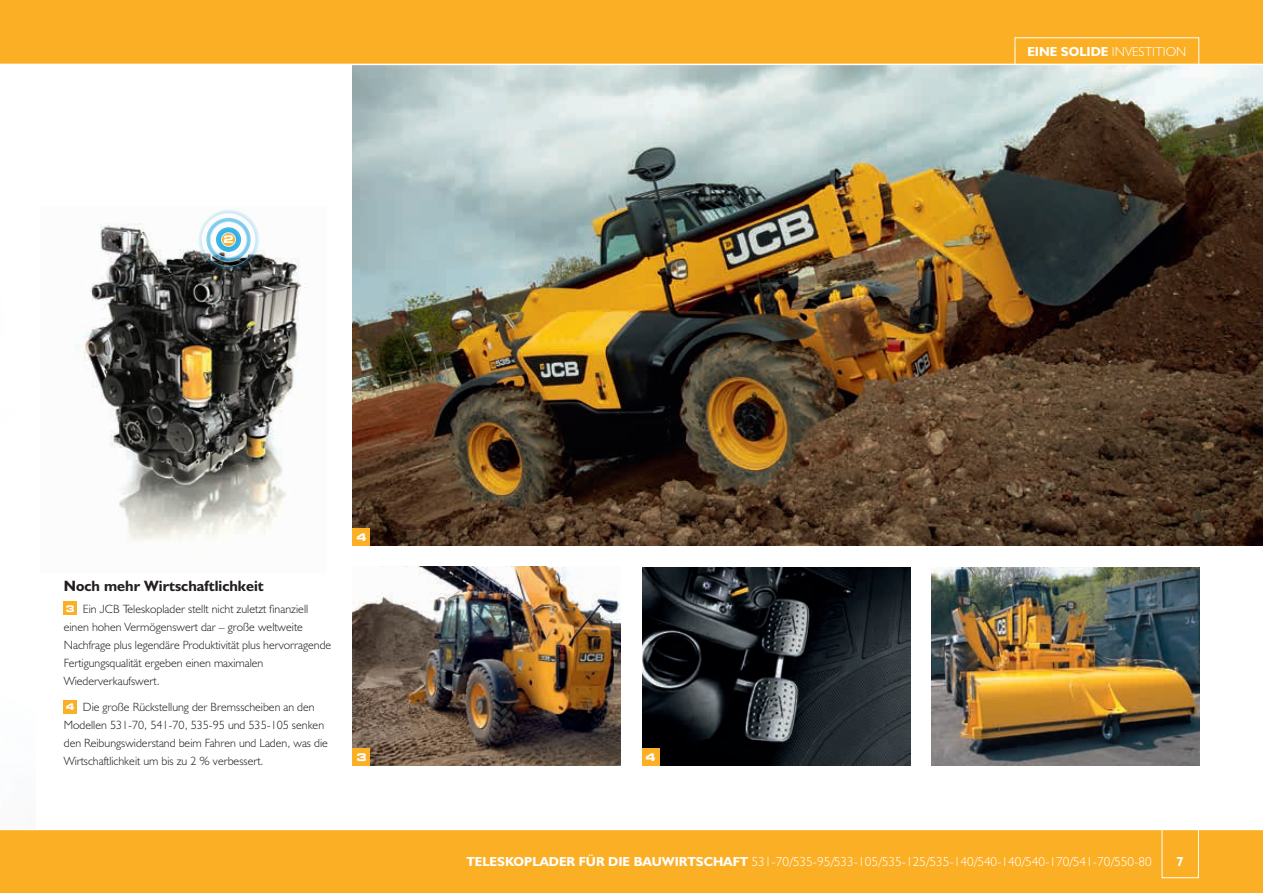
<style>
.page{position:relative;width:1263px;height:893px;background:#fff}
.page>*{position:absolute;margin:0;border:0;box-sizing:border-box;transform-origin:0 0}
.t1{font:15px "JCB Bold";color:#231f20}
.t2{font:13.2px "JCB Light";color:#fff}
.t3{font:13.2px "JCB Bold";color:#fff}
.t4{font:12px/18px "JCB Light";color:#231f20}
.t5{font:700 expanded 10.5px "Square 721 BT";color:#fff}
.s1{font-family:"JCB Bold"}
.s2{font-family:"Square 721 BT";font-weight:700;font-stretch:expanded;font-size:9.15px;color:#fff}
</style>
<div class="page">
<img style="left:931px;top:567px;width:268px;height:198px">
<img style="left:75px;top:223px;width:231px;height:319px">
<img style="left:353px;top:65px;width:910px;height:481px">
<div style="left:0;top:0;width:1263px;height:64px;background:#fbaf25"></div>
<div style="left:0;top:829px;width:1263px;height:64px;background:#fbaf25"></div>
<hr style="left:0;top:829px;width:1263px;height:1px;background:#fff">
<div style="left:1162px;top:823px;width:37px;height:55px;border:1px solid #fff"></div>
<img style="left:353px;top:567px;width:268px;height:198px">
<div style="left:353px;top:748px;width:17px;height:17px;background:#fbaf25"></div>
<div style="left:353px;top:529px;width:17px;height:17px;background:#fbaf25"></div>
<svg style="left:196px;top:209px;width:65px;height:62px"></svg>
<div style="left:64px;top:602px;width:13px;height:13px;background:#fbaf25"></div>
<div style="left:64px;top:700px;width:13px;height:13px;background:#fbaf25"></div>
<img style="left:642px;top:567px;width:268px;height:198px">
<div style="left:642px;top:748px;width:17px;height:17px;background:#fbaf25"></div>
<p class="t5" style="left:223px;top:233px;width:12px">2</p>
<p class="t2" style="left:1027px;top:43px;width:161px"><span class="s1">EINE SOLIDE</span> INVESTITION</p>
<p class="t1" style="left:64px;top:576px;width:202px">Noch mehr Wirtschaftlichkeit</p>
<p class="t4" style="left:64px;top:600px;width:269px"><span class="s2">3</span> Ein JCB Teleskoplader stellt nicht zuletzt finanziell einen hohen Vermögenswert dar – große weltweite Nachfrage plus legendäre Produktivität plus hervorragende Fertigungsqualität ergeben einen maximalen Wiederverkaufswert.</p>
<p class="t4" style="left:64px;top:698px;width:266px"><span class="s2">4</span> Die große Rückstellung der Bremsscheiben an den Modellen 531-70, 541-70, 535-95 und 535-105 senken den Reibungswiderstand beim Fahren und Laden, was die Wirtschaftlichkeit um bis zu 2 % verbessert.</p>
<p class="t5" style="left:356px;top:531px;width:12px">4</p>
<p class="t5" style="left:356px;top:751px;width:12px">3</p>
<p class="t5" style="left:645px;top:751px;width:12px">4</p>
<p class="t2" style="left:466px;top:853px;width:687px"><span class="s1">TELESKOPLADER FÜR DIE BAUWIRTSCHAFT</span> 531-70/535-95/533-105/535-125/535-140/540-140/540-170/541-70/550-80</p>
<p class="t3" style="left:1176px;top:853px;width:9px">7</p>
</div>
